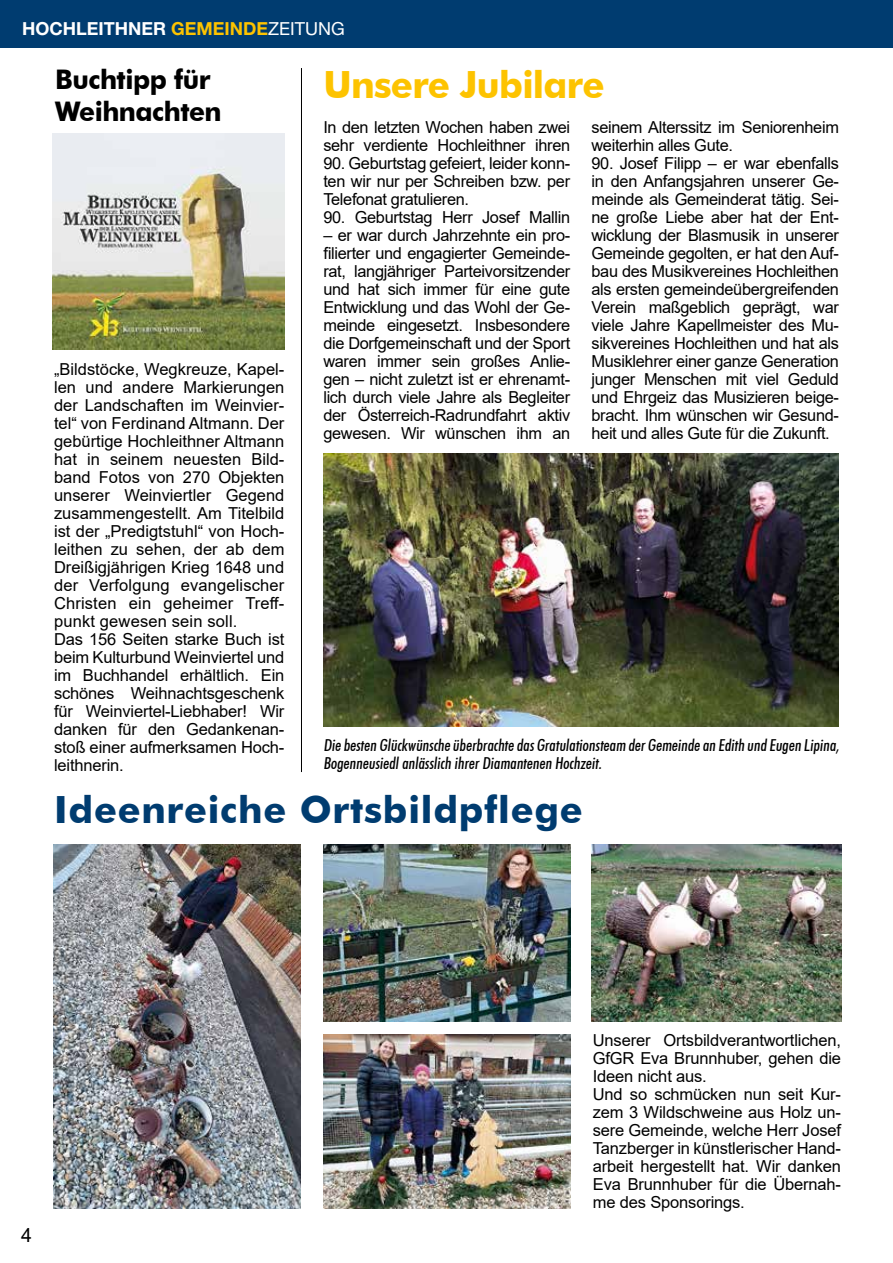
<style>
.page{position:relative;width:893px;height:1263px;background:#fff}
.page>*{position:absolute;margin:0;border:0;box-sizing:border-box;transform-origin:0 0}
.t1{font:700 37.5px "Futura BT";letter-spacing:.02em;color:#003c70}
.t2{font:700 37.5px "Futura BT";letter-spacing:-.02em;color:#fdc300}
.t3{font:700 27px/32.4px "Futura BT";letter-spacing:-.02em;color:#000}
.t4{font:19.5px "Arial";color:#000}
.t5{font:700 18px "Helvetica Neue LT Std";color:#fff}
.t6{font:16.5px/18px "Arial";letter-spacing:-.01em;color:#000}
.t7{font:500 condensed 16.5px/18px "Futura BT";color:#000}
.s1{color:#fdc300}
.s2{font-weight:400}
</style>
<div class="page">
<div style="left:0;top:0;width:893px;height:48px;background:#003c70"></div>
<img style="left:53px;top:844px;width:248px;height:365px">
<img style="left:323px;top:844px;width:248px;height:178px">
<img style="left:591px;top:844px;width:250px;height:178px">
<img style="left:52px;top:134px;width:233px;height:215px">
<img style="left:323px;top:453px;width:516px;height:274px">
<hr style="left:301px;top:68px;width:1px;height:704px;background:#000">
<img style="left:323px;top:1034px;width:248px;height:175px">
<p class="t5" style="left:22px;top:18px;width:324px">HOCHLEITHNER <span class="s1">GEMEINDE</span><span class="s2">ZEITUNG</span></p>
<h2 class="t3" style="left:55px;top:63px;width:168px">Buchtipp für<br>Weihnachten</h2>
<p class="t6" style="left:54px;top:360px;width:232px">„Bildstöcke, Wegkreuze, Kapel&shy;len und andere Markierungen der Landschaften im Weinvier&shy;tel“ von Ferdinand Altmann. Der gebürtige Hochleithner Altmann hat in seinem neuesten Bild&shy;band Fotos von 270 Objekten unserer Weinviertler Gegend zusammengestellt. Am Titelbild ist der „Predigtstuhl“ von Hoch&shy;leithen zu sehen, der ab dem<br>Dreißigjährigen Krieg 1648 und der Verfolgung evangelischer<br>Christen ein geheimer Treff&shy;punkt gewesen sein soll.<br>Das 156 Seiten starke Buch ist beim Kulturbund Weinviertel und im Buchhandel erhältlich. Ein schönes Weihnachtsgeschenk für Weinviertel-Liebhaber! Wir danken für den Gedankenan&shy;stoß einer aufmerksamen Hoch&shy;leithnerin.</p>
<h1 class="t2" style="left:323px;top:62px;width:283px">Unsere Jubilare</h1>
<p class="t6" style="left:323px;top:118px;width:248px">In den letzten Wochen haben zwei sehr verdiente Hochleithner ihren</p>
<p class="t6" style="left:323px;top:154px;width:248px;text-align:justify">90. Geburtstag gefeiert, leider konn&shy;ten wir nur per Schreiben bzw. per Telefonat gratulieren.</p>
<p class="t6" style="left:323px;top:208px;width:248px">90. Geburtstag Herr Josef Mallin</p>
<p class="t6" style="left:323px;top:226px;width:248px;text-align:justify">– er war durch Jahrzehnte ein pro&shy;filierter und engagierter Gemeinde&shy;rat, langjähriger Parteivorsitzender und hat sich immer für eine gute Entwicklung und das Wohl der Ge&shy;meinde eingesetzt. Insbesondere die Dorfgemeinschaft und der Sport waren immer sein großes Anlie&shy;gen – nicht zuletzt ist er ehrenamt&shy;lich durch viele Jahre als Begleiter der Österreich-Radrundfahrt aktiv gewesen. Wir wünschen ihm an</p>
<p class="t6" style="left:591px;top:118px;width:249px">seinem Alterssitz im Seniorenheim weiterhin alles Gute.</p>
<p class="t6" style="left:591px;top:154px;width:249px;text-align:justify">90. Josef Filipp – er war ebenfalls in den Anfangsjahren unserer Ge&shy;meinde als Gemeinderat tätig. Sei&shy;ne große Liebe aber hat der Ent&shy;wicklung der Blasmusik in unserer Gemeinde gegolten, er hat den Auf&shy;bau des Musikvereines Hochleithen als ersten gemeindeübergreifenden Verein maßgeblich geprägt, war viele Jahre Kapellmeister des Mu&shy;sikvereines Hochleithen und hat als Musiklehrer einer ganze Generation junger Menschen mit viel Geduld und Ehrgeiz das Musizieren beige&shy;bracht. Ihm wünschen wir Gesund&shy;heit und alles Gute für die Zukunft.</p>
<p class="t7" style="left:323px;top:736px;width:519px">Die besten Glückwünsche überbrachte dasGratulationsteam derGemeinde an Edith und Eugen Lipina,<br>Bogenneusiedlanlässlich ihrerDiamantenen Hochzeit.</p>
<h1 class="t1" style="left:54px;top:787px;width:530px">Ideenreiche Ortsbildpflege</h1>
<p class="t4" style="left:21px;top:1222px;width:12px">4</p>
<p class="t6" style="left:593px;top:1031px;width:250px">Unserer Ortsbildverantwortlichen,<br>GfGR Eva Brunnhuber, gehen die<br>Ideen nicht aus.<br>Und so schmücken nun seit Kur&shy;zem 3 Wildschweine aus Holz un&shy;sere Gemeinde, welche Herr Josef<br>Tanzberger in künstlerischer Hand&shy;arbeit hergestellt hat. Wir danken<br>Eva Brunnhuber für die Übernah&shy;me des Sponsorings.</p>
</div>
